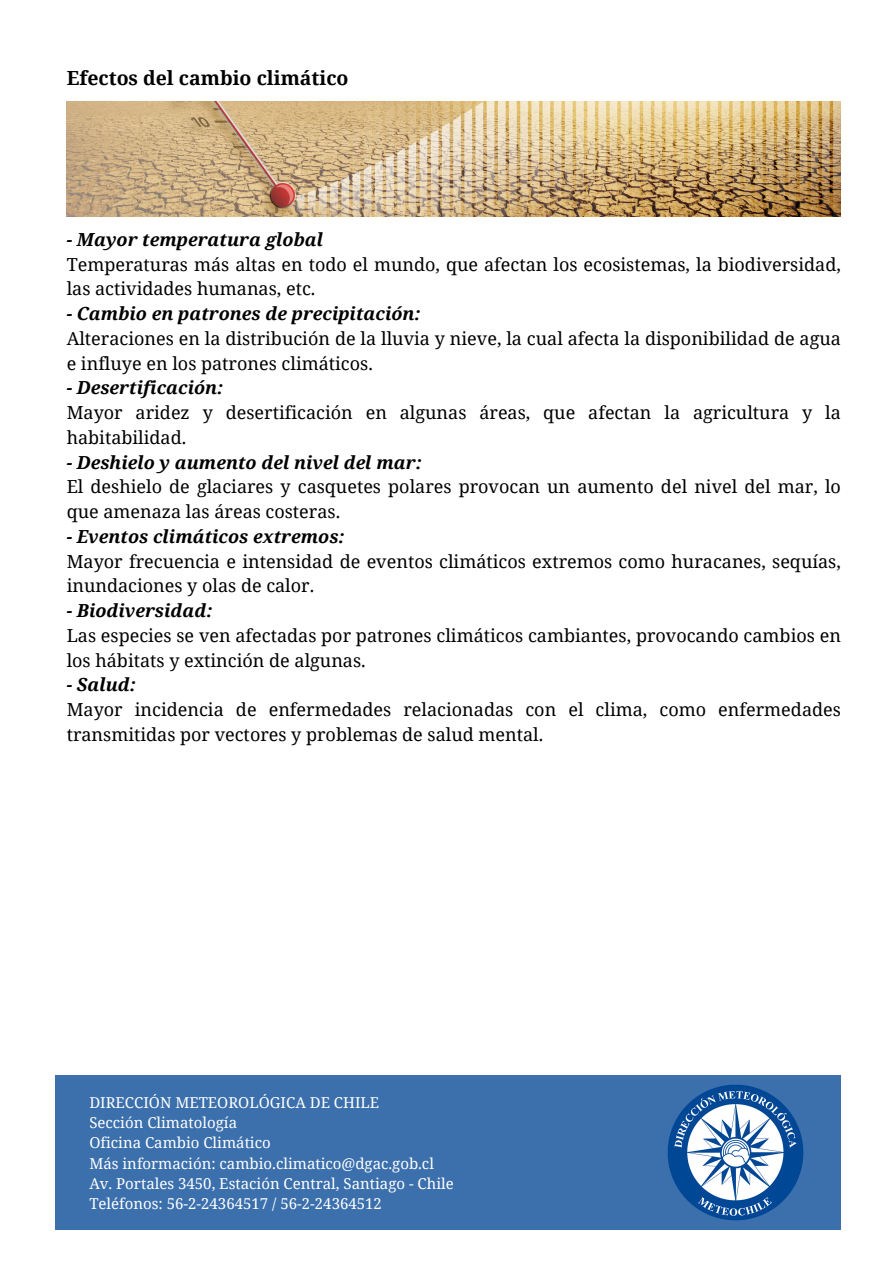
<style>
.page{position:relative;width:893px;height:1264px;background:#fff}
.page>*{position:absolute;margin:0;border:0;box-sizing:border-box;transform-origin:0 0}
.t1{font:700 19.5px "Noto Serif";color:#000}
.t2{font:18px/24.8px "Noto Serif";color:#000}
.t3{font:italic 700 18px "Noto Serif";color:#000}
.t4{font:15px "Noto Serif";color:#fff}
</style>
<div class="page">
<img style="left:67px;top:102px;width:773px;height:114px">
<div style="left:55px;top:1075px;width:786px;height:154px;background:#3c70ad"></div>
<img style="left:667px;top:1084px;width:136px;height:136px">
<p class="t1" style="left:67px;top:64px;width:283px">Efectos del cambio climático</p>
<p class="t3" style="left:67px;top:226px;width:258px">- Mayor temperatura global</p>
<p class="t2" style="left:67px;top:251px;width:775px">Temperaturas más altas en todo el mundo, que afectan los ecosistemas, la biodiversidad, las actividades humanas, etc.</p>
<p class="t3" style="left:67px;top:301px;width:356px">- Cambio en patrones de precipitación:</p>
<p class="t2" style="left:67px;top:325px;width:775px">Alteraciones en la distribución de la lluvia y nieve, la cual afecta la disponibilidad de agua e influye en los patrones climáticos.</p>
<p class="t3" style="left:67px;top:375px;width:158px">- Desertificación:</p>
<p class="t2" style="left:67px;top:400px;width:775px">Mayor aridez y desertificación en algunas áreas, que afectan la agricultura y la habitabilidad.</p>
<p class="t3" style="left:67px;top:449px;width:357px">- Deshielo y aumento del nivel del mar:</p>
<p class="t2" style="left:67px;top:474px;width:775px">El deshielo de glaciares y casquetes polares provocan un aumento del nivel del mar, lo que amenaza las áreas costeras.</p>
<p class="t3" style="left:67px;top:523px;width:280px">- Eventos climáticos extremos:</p>
<p class="t2" style="left:67px;top:548px;width:775px">Mayor frecuencia e intensidad de eventos climáticos extremos como huracanes, sequías, inundaciones y olas de calor.</p>
<p class="t3" style="left:67px;top:598px;width:148px">- Biodiversidad:</p>
<p class="t2" style="left:67px;top:622px;width:775px">Las especies se ven afectadas por patrones climáticos cambiantes, provocando cambios en los hábitats y extinción de algunas.</p>
<p class="t3" style="left:67px;top:672px;width:71px">- Salud:</p>
<p class="t2" style="left:67px;top:697px;width:775px">Mayor incidencia de enfermedades relacionadas con el clima, como enfermedades transmitidas por vectores y problemas de salud mental.</p>
<p class="t4" style="left:89px;top:1091px;width:291px">DIRECCIÓN METEOROLÓGICA DE CHILE</p>
<p class="t4" style="left:89px;top:1111px;width:149px">Sección Climatología</p>
<p class="t4" style="left:89px;top:1132px;width:183px">Oficina Cambio Climático</p>
<p class="t4" style="left:89px;top:1152px;width:346px">Más información: cambio.climatico@dgac.gob.cl</p>
<p class="t4" style="left:89px;top:1172px;width:366px">Av. Portales 3450, Estación Central, Santiago - Chile</p>
<p class="t4" style="left:89px;top:1192px;width:294px">Teléfonos: 56-2-24364517 / 56-2-24364512</p>
</div>
